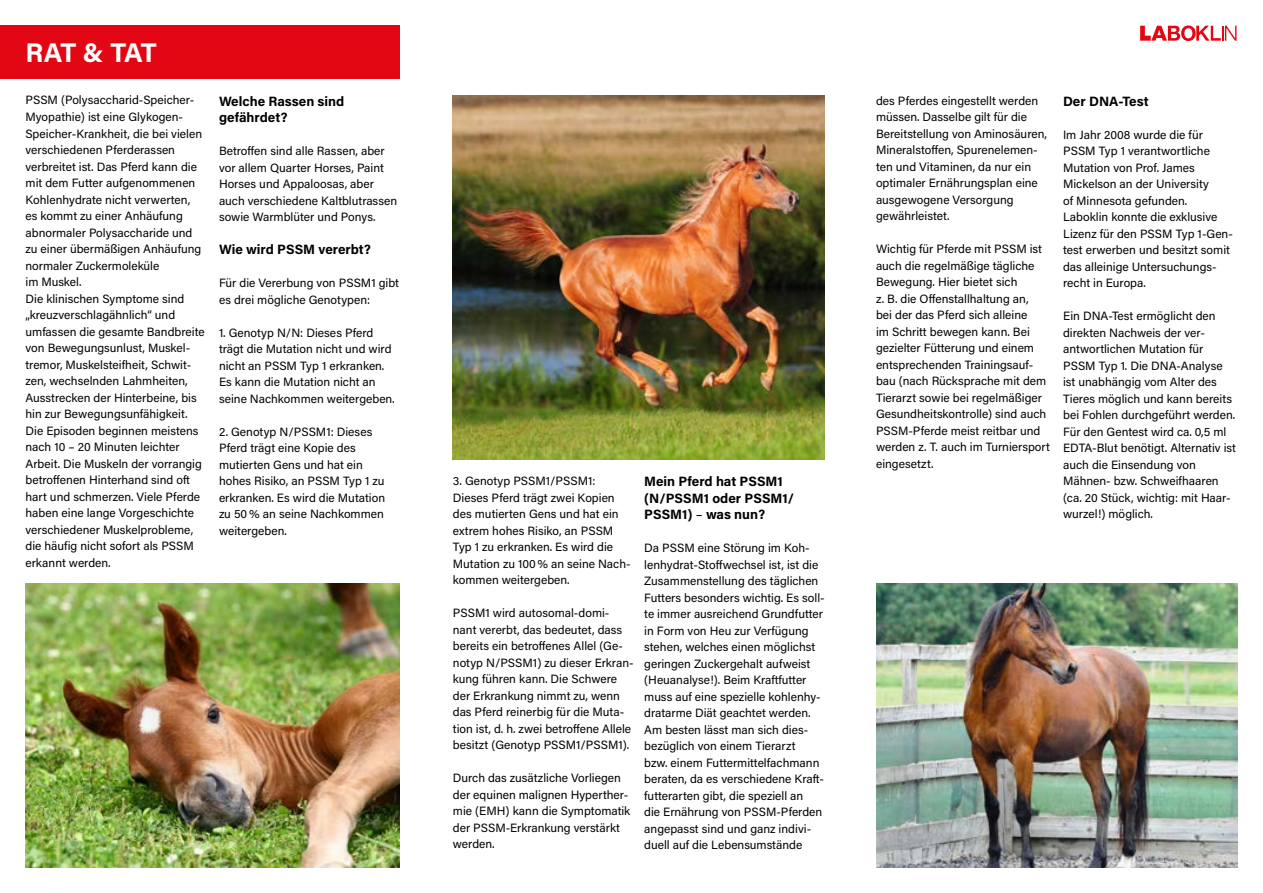
<style>
.page{position:relative;width:1263px;height:893px;background:#fff}
.page>*{position:absolute;margin:0;border:0;box-sizing:border-box;transform-origin:0 0}
.t1{font:700 27px "Acumin Pro";letter-spacing:-.075em;color:#fff}
.t2{font:700 13.5px/16.5px "Acumin Pro";color:#000}
.t3{font:12px/16.5px "Acumin Pro";color:#000}
.s1{font-weight:400}
</style>
<div class="page">
<div style="left:0;top:26px;width:400px;height:53px;background:#e30613"></div>
<svg style="left:1140px;top:26px;width:96px;height:15px"></svg>
<img style="left:26px;top:583px;width:374px;height:284px">
<img style="left:876px;top:583px;width:361px;height:284px">
<img style="left:453px;top:96px;width:372px;height:363px">
<h1 class="t1" style="left:26px;top:34px;width:133px">RAT &amp; TAT</h1>
<p class="t3" style="left:26px;top:92px;width:181px">PSSM (Polysaccharid-Speicher-<br>Myopathie) ist eine Glykogen-<br>Speicher-Krankheit, die bei vielen verschiedenen Pferderassen verbreitet ist. Das Pferd kann die mit dem Futter aufgenommenen<br>Kohlenhydrate nicht verwerten, es kommt zu einer Anhäufung abnormaler Polysaccharide und zu einer übermäßigen Anhäufung normaler Zuckermoleküle<br>im Muskel.<br>Die klinischen Symptome sind „kreuzverschlagähnlich“ und umfassen die gesamte Bandbreite von Bewegungsunlust, Muskel&shy;tremor, Muskelsteifheit, Schwit&shy;zen, wechselnden Lahmheiten,<br>Ausstrecken der Hinterbeine, bis hin zur Bewegungsunfähigkeit.<br>Die Episoden beginnen meistens nach 10 – 20 Minuten leichter<br>Arbeit. Die Muskeln der vorrangig betroffenen Hinterhand sind oft hart und schmerzen. Viele Pferde haben eine lange Vorgeschichte verschiedener Muskelprobleme, die häufig nicht sofort als PSSM erkannt werden.</p>
<p class="t2" style="left:219px;top:92px;width:127px">Welche Rassen sind gefährdet?</p>
<p class="t3" style="left:219px;top:142px;width:180px">Betroffen sind alle Rassen, aber vor allem Quarter Horses, Paint<br>Horses und Appaloosas, aber auch verschiedene Kaltblutrassen sowie Warmblüter und Ponys.</p>
<p class="t2" style="left:219px;top:241px;width:154px">Wie wird PSSM vererbt?</p>
<p class="t3" style="left:219px;top:274px;width:182px">Für die Vererbung von PSSM1 gibt es drei mögliche Genotypen:</p>
<p class="t3" style="left:219px;top:324px;width:177px">1. Genotyp N/N: Dieses Pferd trägt die Mutation nicht und wird nicht an PSSM Typ 1 erkranken.<br>Es kann die Mutation nicht an seine Nachkommen weitergeben.</p>
<p class="t3" style="left:219px;top:423px;width:168px">2. Genotyp N/PSSM1: Dieses<br>Pferd trägt eine Kopie des mutierten Gens und hat ein hohes Risiko, an PSSM Typ 1 zu erkranken. Es wird die Mutation zu 50 % an seine Nachkommen weitergeben.</p>
<p class="t3" style="left:453px;top:472px;width:179px">3. Genotyp PSSM1/PSSM1:<br>Dieses Pferd trägt zwei Kopien des mutierten Gens und hat ein extrem hohes Risiko, an PSSM<br>Typ 1 zu erkranken. Es wird die<br>Mutation zu 100% an seine Nach&shy;kommen weitergeben.</p>
<p class="t3" style="left:453px;top:604px;width:182px">PSSM1 wird autosomal-domi&shy;nant vererbt, das bedeutet, dass bereits ein betroffenes Allel (Ge&shy;notyp N/PSSM1) zu dieser Erkran&shy;kung führen kann. Die Schwere der Erkrankung nimmt zu, wenn das Pferd reinerbig für die Muta&shy;tion ist, d. h. zwei betroffene Allele besitzt (Genotyp PSSM1/PSSM1).</p>
<p class="t3" style="left:453px;top:769px;width:179px">Durch das zusätzliche Vorliegen der equinen malignen Hyperther&shy;mie (EMH) kann die Symptomatik der PSSM-Erkrankung verstärkt werden.</p>
<p class="t2" style="left:644px;top:473px;width:151px">Mein Pferd hat PSSM1 (N/PSSM1 oder PSSM1/<br>PSSM1) <span class="s1">–</span> was nun?</p>
<p class="t3" style="left:644px;top:539px;width:182px">Da PSSM eine Störung im Koh&shy;lenhydrat-Stoffwechsel ist, ist die<br>Zusammenstellung des täglichen<br>Futters besonders wichtig. Es soll&shy;te immer ausreichend Grundfutter in Form von Heu zur Verfügung stehen, welches einen möglichst geringen Zuckergehalt aufweist (Heuanalyse!). Beim Kraftfutter muss auf eine spezielle kohlenhy&shy;dratarme Diät geachtet werden.<br>Am besten lässt man sich dies&shy;bezüglich von einem Tierarzt<br>bzw. einem Futtermittelfachmann beraten, da es verschiedene Kraft&shy;futterarten gibt, die speziell an<br>die Ernährung von PSSM-Pferden angepasst sind und ganz indivi&shy;duell auf die Lebensumstände</p>
<p class="t3" style="left:876px;top:92px;width:173px">des Pferdes eingestellt werden müssen. Dasselbe gilt für die<br>Bereitstellung von Aminosäuren,<br>Mineralstoffen, Spurenelemen&shy;ten und Vitaminen, da nur ein optimaler Ernährungsplan eine ausgewogene Versorgung gewährleistet.</p>
<p class="t3" style="left:876px;top:240px;width:175px">Wichtig für Pferde mit PSSM ist auch die regelmäßige tägliche<br>Bewegung. Hier bietet sich<br>z. B. die Offenstallhaltung an,<br>bei der das Pferd sich alleine<br>im Schritt bewegen kann. Bei gezielter Fütterung und einem entsprechenden Trainingsauf&shy;bau (nach Rücksprache mit dem<br>Tierarzt sowie bei regelmäßiger<br>Gesundheitskontrolle) sind auch<br>PSSM-Pferde meist reitbar und werden z. T. auch im Turniersport eingesetzt.</p>
<p class="t2" style="left:1063px;top:92px;width:87px">Der DNA-Test</p>
<p class="t3" style="left:1063px;top:126px;width:171px">Im Jahr 2008 wurde die für<br>PSSM Typ 1 verantwortliche<br>Mutation von Prof. James<br>Mickelson an der University<br>of Minnesota gefunden.<br>Laboklin konnte die exklusive<br>Lizenz für den PSSM Typ 1-Gen&shy;test erwerben und besitzt somit das alleinige Untersuchungs&shy;recht in Europa.</p>
<p class="t3" style="left:1063px;top:307px;width:174px">Ein DNA-Test ermöglicht den direkten Nachweis der ver&shy;antwortlichen Mutation für<br>PSSM Typ 1. Die DNA-Analyse ist unabhängig vom Alter des<br>Tieres möglich und kann bereits bei Fohlen durchgeführt werden.<br>Für den Gentest wird ca. 0,5 ml<br>EDTA-Blut benötigt. Alternativ ist auch die Einsendung von<br>Mähnen- bzw. Schweifhaaren (ca. 20 Stück, wichtig: mit Haar&shy;wurzel!) möglich.</p>
</div>
